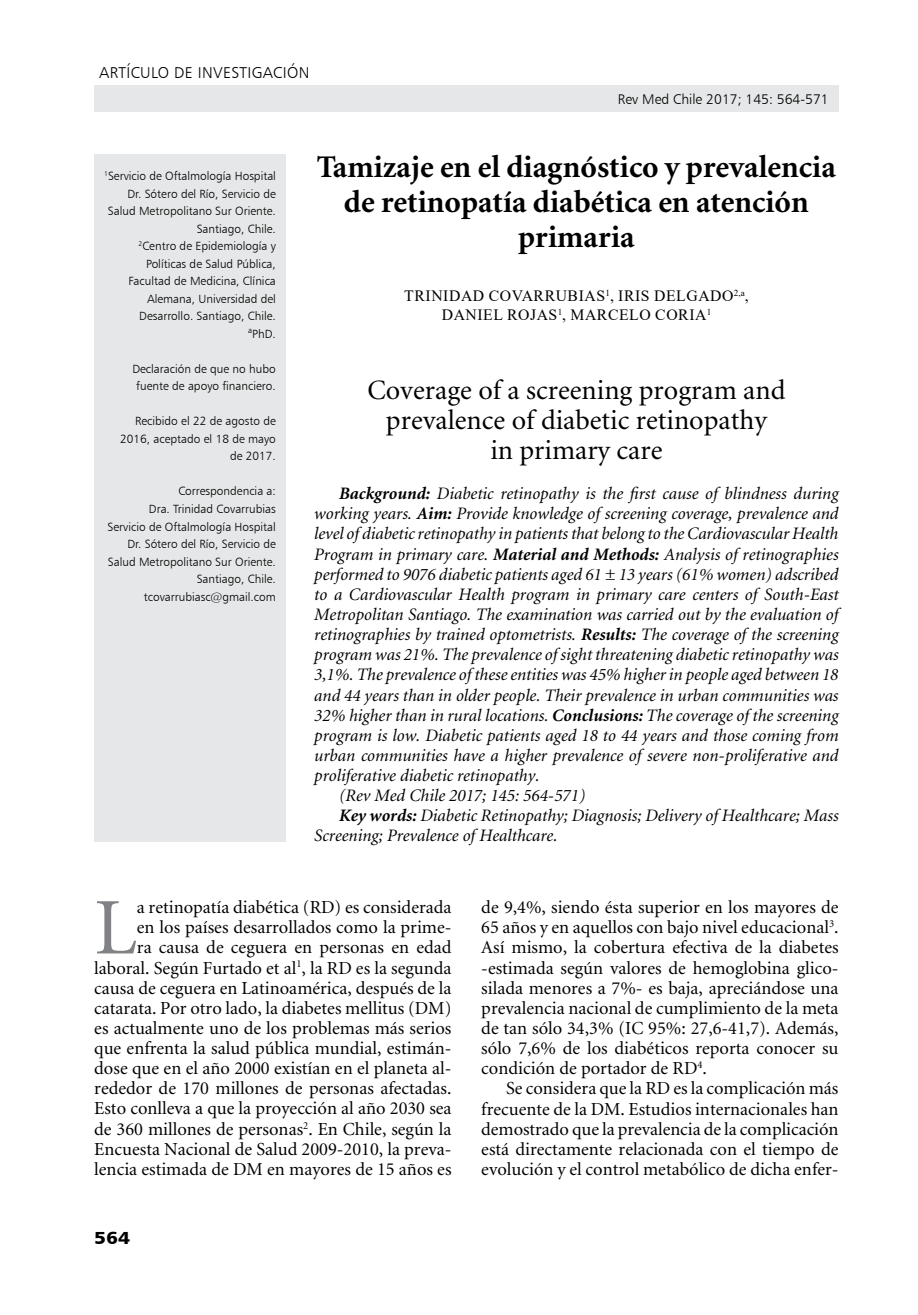
<style>
.page{position:relative;width:918px;height:1315px;background:#fff}
.page>*{position:absolute;margin:0;border:0;box-sizing:border-box;transform-origin:0 0}
.t1{font:80.33px "Minion";color:#808285}
.t2{font:700 31.5px/35px "Minion";color:#000;text-align:center}
.t3{font:28px/29.8px "Minion";color:#000;text-align:center}
.t4{font:18.38px/20.1px "Minion";color:#000;text-align:justify}
.t5{font:italic 17.5px "Minion";color:#000}
.t6{font:17.5px "Humanist 777 BT Black B";color:#000;scale:1.1 1}
.t7{font:15.75px/18.9px "Times New Roman";letter-spacing:.035em;color:#000;text-align:center}
.t8{font:15.75px "Humanist 777 BT Light B";letter-spacing:.02em;color:#000}
.t9{font:14px "Humanist 777 BT Light B";color:#000}
.t10{font:11.9px/17.5px "Humanist 777 BT Light B";color:#000;text-align:right}
.s1{font-weight:700}
</style>
<div class="page">
<div style="left:94px;top:85px;width:744px;height:26px;background:#e6e7e8"></div>
<div style="left:94px;top:154px;width:192px;height:687px;background:#e6e7e8"></div>
<p class="t8" style="left:99px;top:63px;width:212px">ARTÍCULO DE INVESTIGACIÓN</p>
<p class="t9" style="left:618px;top:90px;width:212px">Rev Med Chile 2017; 145: 564-571</p>
<p class="t10" style="left:104px;top:167px;width:173px"><sup>1</sup>Servicio de Oftalmología Hospital<br>Dr. Sótero del Río, Servicio de<br>Salud Metropolitano Sur Oriente.<br>Santiago, Chile.<br><sup>2</sup>Centro de Epidemiología y<br>Políticas de Salud Pública,<br>Facultad de Medicina, Clínica<br>Alemana, Universidad del<br>Desarrollo. Santiago, Chile.<br><sup>a</sup>PhD.</p>
<p class="t10" style="left:132px;top:360px;width:145px;text-align:center">Declaración de que no hubo fuente de apoyo financiero.</p>
<p class="t10" style="left:120px;top:412px;width:157px">Recibido el 22 de agosto de<br>2016, aceptado el 18 de mayo de 2017.</p>
<p class="t10" style="left:108px;top:482px;width:170px">Correspondencia a:<br>Dra. Trinidad Covarrubias<br>Servicio de Oftalmología Hospital<br>Dr. Sótero del Río, Servicio de<br>Salud Metropolitano Sur Oriente.<br>Santiago, Chile. tcovarrubiasc@gmail.com</p>
<h2 class="t2" style="left:317px;top:151px;width:520px">Tamizaje en el diagnóstico y prevalencia de retinopatía diabética en atención primaria</h2>
<p class="t7" style="left:404px;top:286px;width:346px">TRINIDAD COVARRUBIAS<sup>1</sup>, IRIS DELGADO<sup>2,A</sup>,<br>DANIEL ROJAS<sup>1</sup>, MARCELO CORIA<sup>1</sup></p>
<h3 class="t3" style="left:367px;top:377px;width:419px">Coverage of a screening program and prevalence of diabetic retinopathy<br>in primary care</h3>
<p class="t5" style="left:339px;top:485px;width:501px"><span class="s1">Background:</span> Diabetic retinopathy is the first cause of blindness during</p>
<p class="t5" style="left:314px;top:505px;width:526px">working years. <span class="s1">Aim:</span> Provide knowledge of screening coverage, prevalence and</p>
<p class="t5" style="left:314px;top:525px;width:526px">level of diabetic retinopathy in patients that belong to the Cardiovascular Health</p>
<p class="t5" style="left:314px;top:545px;width:526px">Program in primary care. <span class="s1">Material and Methods:</span> Analysis of retinographies</p>
<p class="t5" style="left:314px;top:565px;width:526px">performed to 9076 diabetic patients aged 61 ± 13 years (61% women) adscribed</p>
<p class="t5" style="left:314px;top:585px;width:526px">to a Cardiovascular Health program in primary care centers of South-East</p>
<p class="t5" style="left:314px;top:606px;width:526px">Metropolitan Santiago. The examination was carried out by the evaluation of</p>
<p class="t5" style="left:314px;top:626px;width:526px">retinographies by trained optometrists. <span class="s1">Results:</span> The coverage of the screening</p>
<p class="t5" style="left:314px;top:646px;width:526px">program was 21%. The prevalence of sight threatening diabetic retinopathy was</p>
<p class="t5" style="left:314px;top:666px;width:526px">3,1%. The prevalence of these entities was 45% higher in people aged between 18</p>
<p class="t5" style="left:314px;top:686px;width:526px">and 44 years than in older people. Their prevalence in urban communities was</p>
<p class="t5" style="left:314px;top:706px;width:526px">32% higher than in rural locations. <span class="s1">Conclusions:</span> The coverage of the screening</p>
<p class="t5" style="left:314px;top:726px;width:526px">program is low. Diabetic patients aged 18 to 44 years and those coming from</p>
<p class="t5" style="left:314px;top:746px;width:526px">urban communities have a higher prevalence of severe non-proliferative and</p>
<p class="t5" style="left:314px;top:767px;width:227px">proliferative diabetic retinopathy.</p>
<p class="t5" style="left:339px;top:787px;width:248px">(Rev Med Chile 2017; 145: 564-571)</p>
<p class="t5" style="left:339px;top:807px;width:501px"><span class="s1">Key words:</span> Diabetic Retinopathy; Diagnosis; Delivery of Healthcare; Mass</p>
<p class="t5" style="left:314px;top:827px;width:245px">Screening; Prevalence of Healthcare.</p>
<p class="t4" style="left:94px;top:898px;width:359px;text-align:right">a retinopatía diabética (RD) es considerada<br>en los países desarrollados como la prime-<br>ra causa de ceguera en personas en edad laboral. Según Furtado et al<sup>1</sup>, la RD es la segunda causa de ceguera en Latinoamérica, después de la catarata. Por otro lado, la diabetes mellitus (DM) es actualmente uno de los problemas más serios que enfrenta la salud pública mundial, estimán&shy;dose que en el año 2000 existían en el planeta al&shy;rededor de 170 millones de personas afectadas.<br>Esto conlleva a que la proyección al año 2030 sea de 360 millones de personas<sup>2</sup>. En Chile, según la Encuesta Nacional de Salud 2009-2010, la preva&shy;lencia estimada de DM en mayores de 15 años es</p>
<p class="t4" style="left:481px;top:898px;width:359px">de 9,4%, siendo ésta superior en los mayores de 65 años y en aquellos con bajo nivel educacional<sup>3</sup>.<br>Así mismo, la cobertura efectiva de la diabetes -estimada según valores de hemoglobina glico&shy;silada menores a 7%- es baja, apreciándose una prevalencia nacional de cumplimiento de la meta de tan sólo 34,3% (IC 95%: 27,6-41,7). Además, sólo 7,6% de los diabéticos reporta conocer su condición de portador de RD<sup>4</sup>.</p>
<h1 class="t1" style="left:94px;top:888px;width:44px">L</h1>
<p class="t4" style="left:481px;top:1079px;width:359px;text-indent:25px">Se considera que la RD es la complicación más frecuente de la DM. Estudios internacionales han demostrado que la prevalencia de la complicación está directamente relacionada con el tiempo de evolución y el control metabólico de dicha enfer-</p>
<p class="t6" style="left:94px;top:1226px;width:34px">564</p>
</div>
